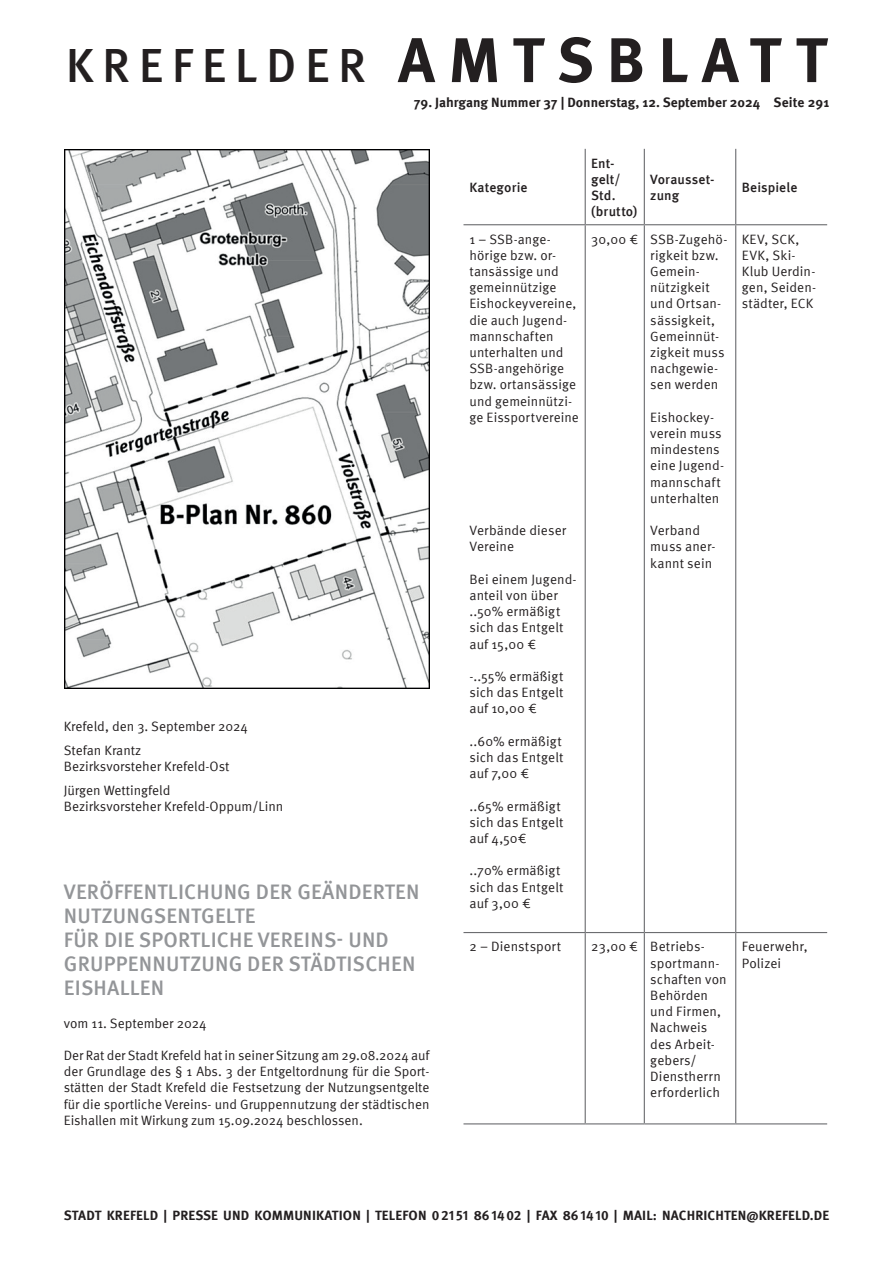
<style>
.page{position:relative;width:893px;height:1263px;background:#fff}
.page>*{position:absolute;margin:0;border:0;box-sizing:border-box;transform-origin:0 0}
.t1{font:500 48px "Meta Pro";letter-spacing:.18em;color:#231f20}
.t2{font:500 21px/24px "Meta Pro";letter-spacing:.01em;color:#939598}
.t3{font:13.5px/16.2px "Meta Pro";letter-spacing:.005em;color:#231f20}
.t4{font:700 13.5px "Meta Pro";color:#231f20}
.t5{font:500 13.5px/16.2px "Meta Pro";letter-spacing:.005em;color:#231f20}
.s1{font-weight:700;font-size:63px}
</style>
<div class="page">
<hr style="left:585px;top:149px;width:1px;height:75px;background:#6c6d70">
<hr style="left:644px;top:149px;width:1px;height:75px;background:#6c6d70">
<hr style="left:735px;top:149px;width:1px;height:75px;background:#6c6d70">
<hr style="left:463px;top:224px;width:122px;height:1px;background:#6c6d70">
<hr style="left:585px;top:224px;width:59px;height:1px;background:#6c6d70">
<hr style="left:585px;top:225px;width:1px;height:707px;background:#6c6d70">
<hr style="left:644px;top:224px;width:92px;height:1px;background:#6c6d70">
<hr style="left:644px;top:225px;width:1px;height:707px;background:#6c6d70">
<hr style="left:736px;top:224px;width:91px;height:1px;background:#6c6d70">
<hr style="left:735px;top:225px;width:1px;height:707px;background:#6c6d70">
<hr style="left:463px;top:932px;width:122px;height:1px;background:#6c6d70">
<hr style="left:585px;top:932px;width:59px;height:1px;background:#6c6d70">
<hr style="left:585px;top:933px;width:1px;height:190px;background:#6c6d70">
<hr style="left:644px;top:932px;width:92px;height:1px;background:#6c6d70">
<hr style="left:644px;top:933px;width:1px;height:190px;background:#6c6d70">
<hr style="left:736px;top:932px;width:91px;height:1px;background:#6c6d70">
<hr style="left:735px;top:933px;width:1px;height:190px;background:#6c6d70">
<hr style="left:463px;top:1123px;width:122px;height:1px;background:#6c6d70">
<hr style="left:585px;top:1123px;width:59px;height:1px;background:#6c6d70">
<hr style="left:644px;top:1123px;width:92px;height:1px;background:#6c6d70">
<hr style="left:736px;top:1123px;width:91px;height:1px;background:#6c6d70">
<img style="left:64px;top:149px;width:365px;height:539px">
<h1 class="t1" style="left:66px;top:28px;width:763px">KREFELDER <span class="s1">AMTSBLATT</span></h1>
<p class="t4" style="left:414px;top:92px;width:417px">79. Jahrgang Nummer 37 | Donnerstag, 12. September 2024 Seite 291</p>
<p class="t3" style="left:64px;top:714px;width:186px;line-height:23.7px">Krefeld, den 3. September 2024<br>Stefan Krantz</p>
<p class="t3" style="left:64px;top:754px;width:167px;line-height:23.7px">Bezirksvorsteher Krefeld-Ost<br>Jürgen Wettingfeld</p>
<p class="t3" style="left:64px;top:797px;width:221px">Bezirksvorsteher Krefeld-Oppum/Linn</p>
<h2 class="t2" style="left:64px;top:878px;width:357px">VERÖFFENTLICHUNG DER GEÄNDERTEN<br>NUTZUNGSENTGELTE<br>FÜR DIE SPORTLICHE VEREINS- UND<br>GRUPPENNUTZUNG DER STÄDTISCHEN<br>EISHALLEN</h2>
<p class="t3" style="left:64px;top:1014px;width:144px">vom 11. September 2024</p>
<p class="t3" style="left:64px;top:1046px;width:367px;text-align:justify">Der Rat der Stadt Krefeld hat in seiner Sitzung am 29.08.2024 auf der Grundlage des § 1 Abs. 3 der Entgeltordnung für die Sport&shy;stätten der Stadt Krefeld die Festsetzung der Nutzungsentgelte für die sportliche Vereins- und Gruppennutzung der städtischen Eishallen mit Wirkung zum 15.09.2024 beschlossen.</p>
<p class="t5" style="left:469px;top:178px;width:60px">Kategorie</p>
<p class="t3" style="left:469px;top:230px;width:111px">1 – SSB-ange&shy;hörige bzw. or&shy;tansässige und gemeinnützige<br>Eishockeyvereine, die auch Jugend&shy;mannschaften unterhalten und<br>SSB-angehörige bzw. ortansässige und gemeinnützi&shy;ge Eissportvereine</p>
<p class="t3" style="left:469px;top:521px;width:98px">Verbände dieser<br>Vereine</p>
<p class="t3" style="left:469px;top:570px;width:109px">Bei einem Jugend&shy;anteil von über ..50% ermäßigt sich das Entgelt auf 15,00 €</p>
<p class="t3" style="left:469px;top:667px;width:96px;text-align:justify">-..55% ermäßigt sich das Entgelt auf 10,00 €</p>
<p class="t3" style="left:469px;top:732px;width:96px">..60% ermäßigt sich das Entgelt auf 7,00 €</p>
<p class="t3" style="left:469px;top:797px;width:96px">..65% ermäßigt sich das Entgelt auf 4,50€</p>
<p class="t3" style="left:469px;top:862px;width:96px">..70% ermäßigt sich das Entgelt auf 3,00 €</p>
<p class="t5" style="left:591px;top:154px;width:48px">Ent&shy;gelt/<br>Std. (brutto)</p>
<p class="t5" style="left:650px;top:170px;width:66px">Vorausset&shy;zung</p>
<p class="t5" style="left:742px;top:178px;width:57px">Beispiele</p>
<p class="t3" style="left:650px;top:230px;width:79px;text-indent:-59px">30,00 € SSB-Zugehö&shy;rigkeit bzw.<br>Gemein&shy;nützigkeit und Ortsan&shy;sässigkeit,<br>Gemeinnüt&shy;zigkeit muss nachgewie&shy;sen werden</p>
<p class="t3" style="left:650px;top:408px;width:75px">Eishockey&shy;verein muss mindestens eine Jugend&shy;mannschaft unterhalten</p>
<p class="t3" style="left:650px;top:521px;width:67px">Verband muss aner&shy;kannt sein</p>
<p class="t3" style="left:742px;top:230px;width:76px">KEV, SCK,<br>EVK, Ski-<br>Klub Uerdin&shy;gen, Seiden&shy;städter, ECK</p>
<p class="t3" style="left:469px;top:938px;width:93px">2 – Dienstsport</p>
<p class="t3" style="left:650px;top:938px;width:78px;text-indent:-59px">23,00 € Betriebs&shy;sportmann&shy;schaften von<br>Behörden und Firmen,<br>Nachweis des Arbeit&shy;gebers/<br>Dienstherrn erforderlich</p>
<p class="t3" style="left:742px;top:938px;width:67px">Feuerwehr,<br>Polizei</p>
<p class="t4" style="left:64px;top:1205px;width:767px">STADT KREFELD | PRESSE UND KOMMUNIKATION | TELEFON 021 51 861402 | FAX 861410 | MAIL: NACHRICHTEN@KREFELD.DE</p>
</div>
